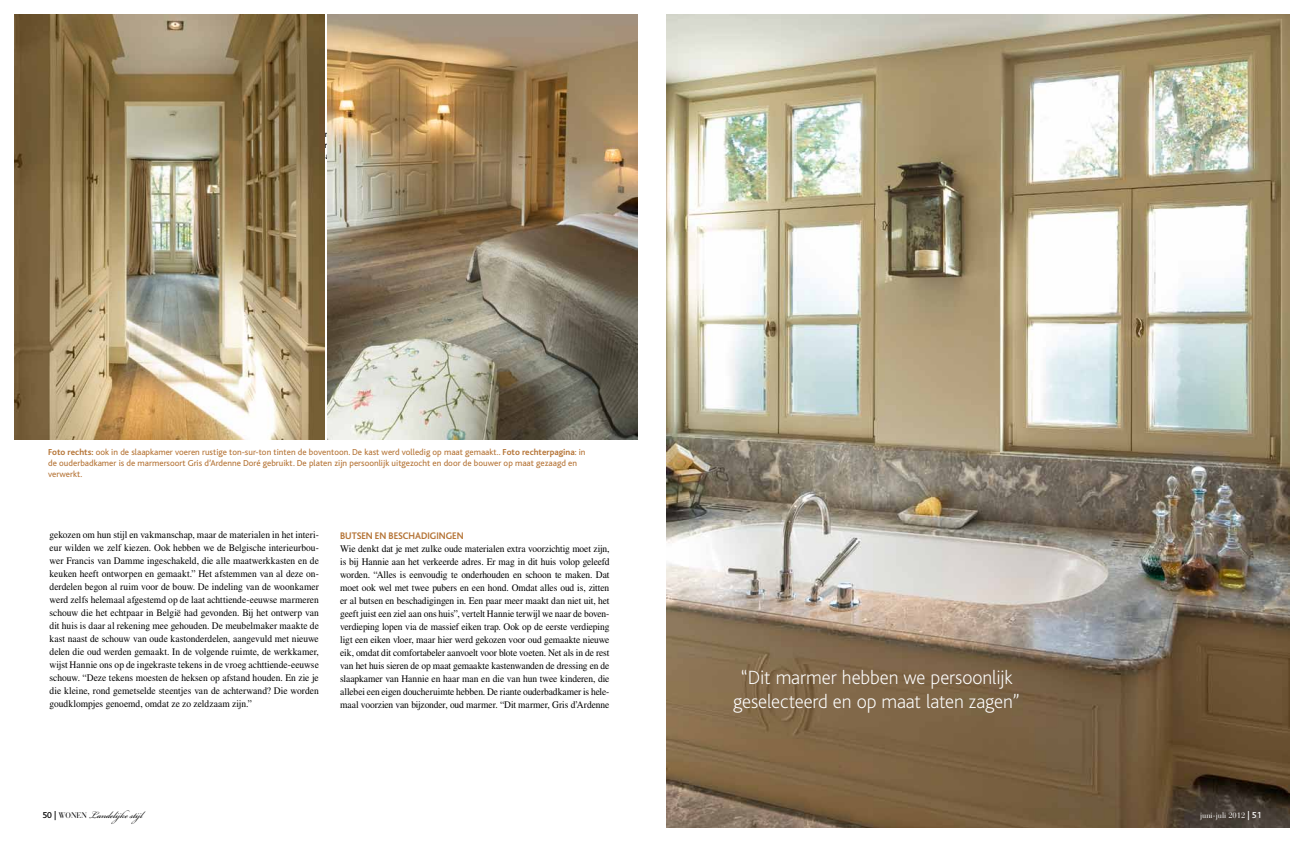
<style>
.page{position:relative;width:1304px;height:842px;background:#fff}
.page>*{position:absolute;margin:0;border:0;box-sizing:border-box;transform-origin:0 0}
.t1{font:200 20px/24px "Bliss";letter-spacing:-.005em;color:#fff;text-align:center}
.t2{font:15px "Bickham Script Pro";color:#000;scale:.95 1}
.t3{font:10px/13px "Times LT Std";letter-spacing:-.005em;color:#000;text-align:justify;scale:.95 1}
.t4{font:700 10px "Bliss";color:#b57436;scale:.95 1}
.t5{font:9px/11px "Bliss";color:#b57436}
.t6{font:8px "Bauer Bodoni";color:#fff;scale:.95 1}
.s1{font-weight:700}
.s2{font-family:"Bliss";font-weight:500;font-size:9px}
.s3{font-family:"Bauer Bodoni";font-size:8px}
</style>
<div class="page">
<img style="left:666px;top:14px;width:624px;height:814px">
<img style="left:14px;top:14px;width:311px;height:425px">
<img style="left:327px;top:14px;width:311px;height:425px">
<p class="t5" style="left:48px;top:446px;width:539px"><span class="s1">Foto rechts:</span> ook in de slaapkamer voeren rustige ton-sur-ton tinten de boventoon. De kast werd volledig op maat gemaakt.. <span class="s1">Foto rechterpagina</span>: in de ouderbadkamer is de marmersoort Gris d’Ardenne Doré gebruikt. De platen zijn persoonlijk uitgezocht en door de bouwer op maat gezaagd en verwerkt.</p>
<p class="t3" style="left:50px;top:528px;width:285px">gekozen om hun stijl en vakmanschap, maar de materialen in het interi&shy;eur wilden we zelf kiezen. Ook hebben we de Belgische interieurbou&shy;wer Francis van Damme ingeschakeld, die alle maatwerkkasten en de keuken heeft ontworpen en gemaakt.” Het afstemmen van al deze on&shy;derdelen begon al ruim voor de bouw. De indeling van de woonkamer werd zelfs helemaal afgestemd op de laat achttiende-eeuwse marmeren schouw die het echtpaar in België had gevonden. Bij het ontwerp van dit huis is daar al rekening mee gehouden. De meubelmaker maakte de kast naast de schouw van oude kastonderdelen, aangevuld met nieuwe delen die oud werden gemaakt. In de volgende ruimte, de werkkamer, wijst Hannie ons op de ingekraste tekens in de vroeg achttiende-eeuwse schouw. “Deze tekens moesten de heksen op afstand houden. En zie je die kleine, rond gemetselde steentjes van de achterwand? Die worden goudklompjes genoemd, omdat ze zo zeldzaam zijn.”</p>
<p class="t4" style="left:340px;top:531px;width:132px">Butsen en beschadigingen</p>
<p class="t3" style="left:340px;top:542px;width:285px">Wie denkt dat je met zulke oude materialen extra voorzichtig moet zijn, is bij Hannie aan het verkeerde adres. Er mag in dit huis volop geleefd worden. “Alles is eenvoudig te onderhouden en schoon te maken. Dat moet ook wel met twee pubers en een hond. Omdat alles oud is, zitten er al butsen en beschadigingen in. Een paar meer maakt dan niet uit, het geeft juist een ziel aan ons huis”, vertelt Hannie terwijl we naar de boven&shy;verdieping lopen via de massief eiken trap. Ook op de eerste verdieping ligt een eiken vloer, maar hier werd gekozen voor oud gemaakte nieuwe eik, omdat dit comfortabeler aanvoelt voor blote voeten. Net als in de rest van het huis sieren de op maat gemaakte kastenwanden de dressing en de slaapkamer van Hannie en haar man en die van hun twee kinderen, die allebei een eigen doucheruimte hebben. De riante ouderbadkamer is hele&shy;maal voorzien van bijzonder, oud marmer. “Dit marmer, Gris d’Ardenne</p>
<h1 class="t1" style="left:733px;top:666px;width:288px">“Dit marmer hebben we persoonlijk geselecteerd en op maat laten zagen”</h1>
<h2 class="t2" style="left:43px;top:804px;width:113px"><span class="s2">50 |</span> <span class="s3">WONEN</span> Landelijke stijl</h2>
<p class="t6" style="left:1200px;top:811px;width:66px">juni-juli 2012 <span class="s2">| 51</span></p>
</div>
